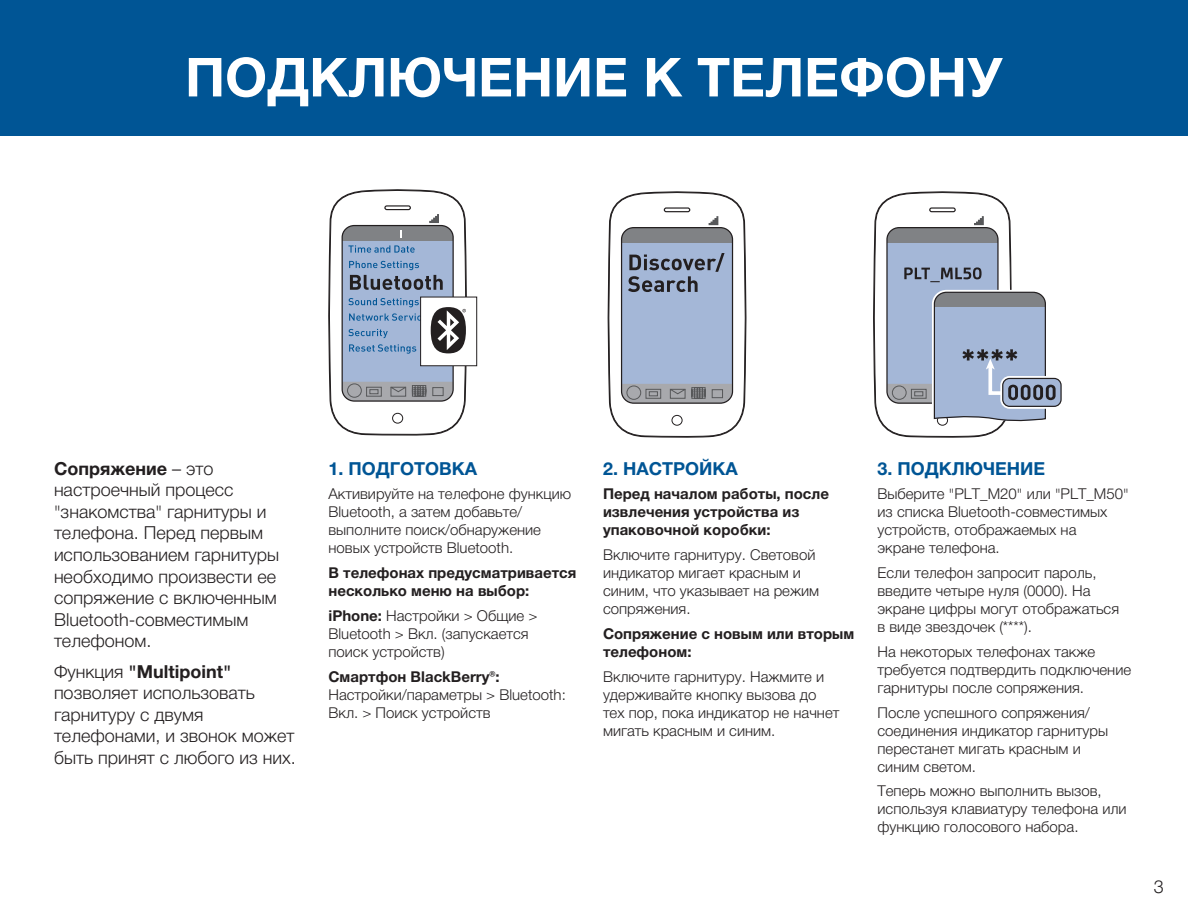
<style>
.page{position:relative;width:1188px;height:918px;background:#fff}
.page>*{position:absolute;margin:0;border:0;box-sizing:border-box;transform-origin:0 0}
.t1{font:700 54px "Helvetica Neue LTCYR";color:#fff}
.t2{font:300 18px/21.6px "Helvetica Neue LTCYR";color:#231f20}
.t3{font:700 18px "Helvetica Neue LTCYR";color:#005595}
.t4{font:300 15px/18px "Helvetica Neue LTCYR";color:#231f20}
.t5{font:700 15px/18px "Helvetica Neue LTCYR";color:#231f20}
.s1{font-weight:700}
</style>
<div class="page">
<div style="left:0;top:0;width:1188px;height:136px;background:#005595"></div>
<div style="left:420px;top:297px;width:57px;height:69px;border:1px solid #231f20"></div>
<svg style="left:328px;top:189px;width:140px;height:247px"></svg>
<svg style="left:607px;top:191px;width:140px;height:247px"></svg>
<div style="left:1000px;top:376px;width:63px;height:33px;border:5px solid #fff;border-radius:7px"></div>
<div style="left:1003px;top:378px;width:58px;height:28px;background:#a4b7d7;border-radius:7px"></div>
<div style="left:1002px;top:378px;width:60px;height:29px;border:1px solid #231f20;border-radius:7px"></div>
<svg style="left:873px;top:191px;width:183px;height:247px"></svg>
<h1 class="t1" style="left:185px;top:48px;width:819px">ПОДКЛЮЧЕНИЕ К ТЕЛЕФОНУ</h1>
<p class="t2" style="left:54px;top:458px;width:227px"><span class="s1">Сопряжение</span> – это настроечный процесс "знакомства" гарнитуры и телефона. Перед первым использованием гарнитуры необходимо произвести ее сопряжение с включенным<br>Bluetooth-совместимым телефоном.</p>
<p class="t2" style="left:54px;top:661px;width:243px">Функция <span class="s1">"Multipoint" </span>позволяет использовать гарнитуру с двумя телефонами, и звонок может быть принят с любого из них.</p>
<p class="t3" style="left:328px;top:458px;width:150px">1. ПОДГОТОВКА</p>
<p class="t4" style="left:328px;top:485px;width:244px">Активируйте на телефоне функцию<br>Bluetooth, а затем добавьте/ выполните поиск/обнаружение новых устройств Bluetooth.</p>
<p class="t5" style="left:328px;top:564px;width:249px">В телефонах предусматривается несколько меню на выбор:</p>
<p class="t4" style="left:328px;top:607px;width:211px"><span class="s1">iPhone:</span> Настройки &gt; Общие &gt;<br>Bluetooth &gt; Вкл. (запускается поиск устройств)</p>
<p class="t5" style="left:328px;top:667px;width:171px">Смартфон BlackBerry®:</p>
<p class="t4" style="left:328px;top:685px;width:239px">Настройки/параметры &gt; Bluetooth:<br>Вкл. &gt; Поиск устройств</p>
<p class="t3" style="left:603px;top:458px;width:136px">2. НАСТРОЙКА</p>
<p class="t5" style="left:603px;top:485px;width:228px">Перед началом работы, после извлечения устройства из упаковочной коробки:</p>
<p class="t4" style="left:603px;top:546px;width:218px">Включите гарнитуру. Световой индикатор мигает красным и синим, что указывает на режим сопряжения.</p>
<p class="t5" style="left:603px;top:625px;width:253px">Сопряжение с новым или вторым телефоном:</p>
<p class="t4" style="left:603px;top:667px;width:238px">Включите гарнитуру. Нажмите и удерживайте кнопку вызова до тех пор, пока индикатор не начнет мигать красным и синим.</p>
<p class="t3" style="left:878px;top:458px;width:169px">3. ПОДКЛЮЧЕНИЕ</p>
<p class="t4" style="left:878px;top:485px;width:253px">Выберите "PLT_M20" или "PLT_M50" из списка Bluetooth-совместимых устройств, отображаемых на<br>экране телефона.</p>
<p class="t4" style="left:878px;top:564px;width:243px">Если телефон запросит пароль, введите четыре нуля (0000). На экране цифры могут отображаться в виде звездочек (****).</p>
<p class="t4" style="left:878px;top:643px;width:255px">На некоторых телефонах также требуется подтвердить подключение гарнитуры после сопряжения.</p>
<p class="t4" style="left:878px;top:703px;width:232px">После успешного сопряжения/ соединения индикатор гарнитуры перестанет мигать красным и синим светом.</p>
<p class="t4" style="left:878px;top:782px;width:251px">Теперь можно выполнить вызов, используя клавиатуру телефона или функцию голосового набора.</p>
<p class="t2" style="left:1154px;top:876px;width:12px">3</p>
</div>
